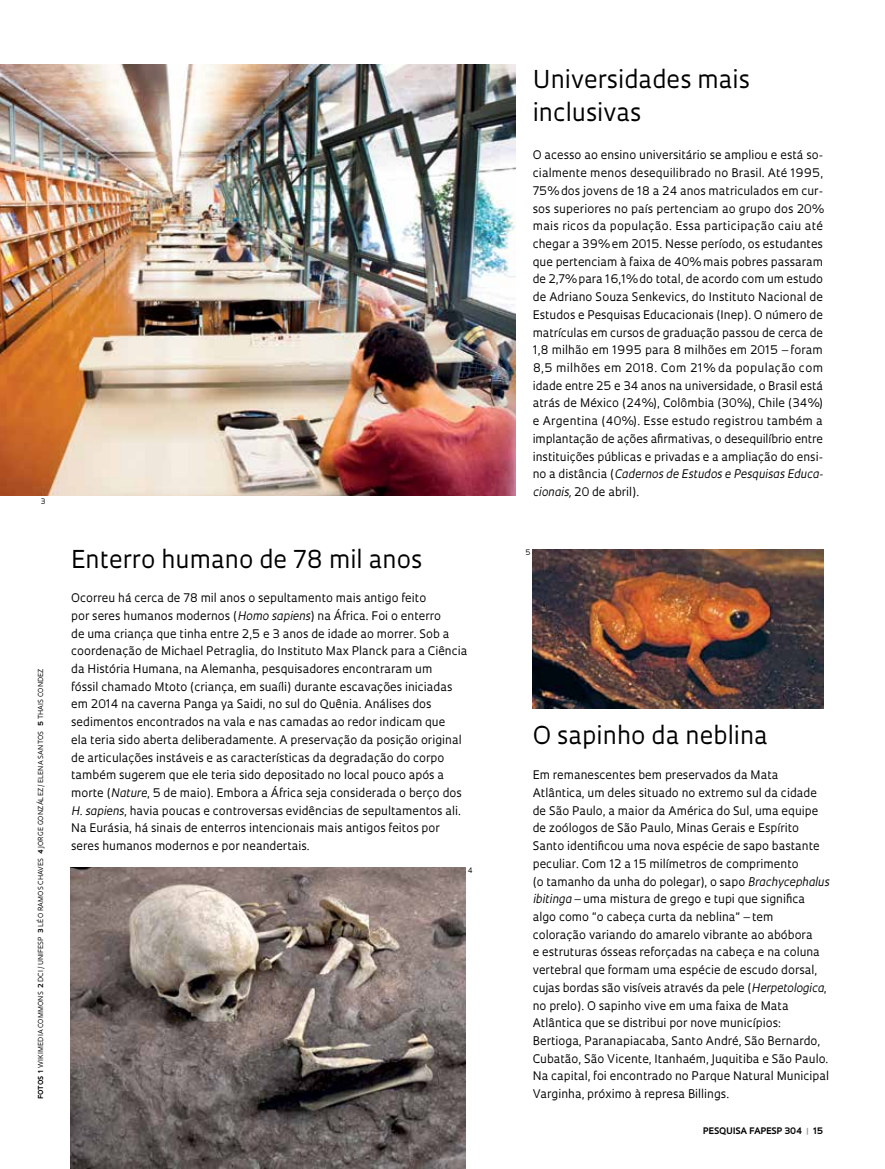
<style>
.page{position:relative;width:885px;height:1169px;background:#fff}
.page>*{position:absolute;margin:0;border:0;box-sizing:border-box;transform-origin:0 0}
.t1{font:24px/33px "Oculum";color:#000}
.t2{font:11.55px/17.7px "Oculum";color:#000}
.t3{font:700 8.7px "Oculum";letter-spacing:.005em;color:#000}
.t4{font:7.35px "Oculum";color:#000}
.t5{font:6.75px "Oculum";letter-spacing:.02em;color:#000}
.s1{font-weight:700}
.s2{font-style:italic}
.s3{color:#939598}
</style>
<div class="page">
<img style="left:71px;top:868px;width:394px;height:300px">
<img style="left:0;top:64px;width:515px;height:432px">
<img style="left:533px;top:549px;width:290px;height:159px">
<p class="t4" style="left:41px;top:497px;width:6px">3</p>
<p class="t5" style="left:36px;top:1099px;width:432px;rotate:-90deg"><span class="s1">FOTOS 1</span> WIKIMEDIA COMMONS <span class="s1">2</span> DCI /UNIFESP <span class="s1">3</span> LÉO RAMOS CHAVES <span class="s1">4</span> JORGE GONZÁLEZ/ELENA SANTOS <span class="s1">5</span> THAIS CONDEZ</p>
<h1 class="t1" style="left:71px;top:541px;width:353px">Enterro humano de 78 mil anos</h1>
<p class="t2" style="left:71px;top:588px;width:398px">Ocorreu há cerca de 78 mil anos o sepultamento mais antigo feito<br>por seres humanos modernos (<span class="s2">Homo sapiens</span>) na África. Foi o enterro<br>de uma criança que tinha entre 2,5 e 3 anos de idade ao morrer. Sob a coordenação de Michael Petraglia, do Instituto Max Planck para a Ciência da História Humana, na Alemanha, pesquisadores encontraram um<br>fóssil chamado Mtoto (criança, em suaíli) durante escavações iniciadas em 2014 na caverna Panga ya Saidi, no sul do Quênia. Análises dos sedimentos encontrados na vala e nas camadas ao redor indicam que<br>ela teria sido aberta deliberadamente. A preservação da posição original de articulações instáveis e as características da degradação do corpo também sugerem que ele teria sido depositado no local pouco após a morte (<span class="s2">Nature</span>, 5 de maio). Embora a África seja considerada o berço dos <span class="s2">H. sapiens</span>, havia poucas e controversas evidências de sepultamentos ali.<br>Na Eurásia, há sinais de enterros intencionais mais antigos feitos por seres humanos modernos e por neandertais.</p>
<p class="t4" style="left:468px;top:865px;width:6px">4</p>
<h1 class="t1" style="left:533px;top:61px;width:219px">Universidades mais inclusivas</h1>
<p class="t2" style="left:533px;top:146px;width:292px;text-align:justify">O acesso ao ensino universitário se ampliou e está so&shy;cialmente menos desequilibrado no Brasil. Até 1995, 75% dos jovens de 18 a 24 anos matriculados em cur&shy;sos superiores no país pertenciam ao grupo dos 20% mais ricos da população. Essa participação caiu até chegar a 39% em 2015. Nesse período, os estudantes que pertenciam à faixa de 40% mais pobres passaram de 2,7% para 16,1% do total, de acordo com um estudo de Adriano Souza Senkevics, do Instituto Nacional de Estudos e Pesquisas Educacionais (Inep). O número de matrículas em cursos de graduação passou de cerca de 1,8 milhão em 1995 para 8 milhões em 2015 – foram 8,5 milhões em 2018. Com 21% da população com idade entre 25 e 34 anos na universidade, o Brasil está atrás de México (24%), Colômbia (30%), Chile (34%) e Argentina (40%). Esse estudo registrou também a implantação de ações afirmativas, o desequilíbrio entre instituições públicas e privadas e a ampliação do ensi&shy;no a distância (<span class="s2">Cadernos de Estudos e Pesquisas Educa&shy;cionais,</span> 20 de abril).</p>
<p class="t4" style="left:525px;top:547px;width:7px">5</p>
<h1 class="t1" style="left:533px;top:718px;width:237px">O sapinho da neblina</h1>
<p class="t2" style="left:533px;top:765px;width:298px">Em remanescentes bem preservados da Mata Atlântica, um deles situado no extremo sul da cidade de São Paulo, a maior da América do Sul, uma equipe de zoólogos de São Paulo, Minas Gerais e Espírito Santo identificou uma nova espécie de sapo bastante peculiar. Com 12 a 15 milímetros de comprimento<br>(o tamanho da unha do polegar), o sapo <span class="s2">Brachycephalus ibitinga</span> – uma mistura de grego e tupi que significa algo como “o cabeça curta da neblina” – tem coloração variando do amarelo vibrante ao abóbora<br>e estruturas ósseas reforçadas na cabeça e na coluna vertebral que formam uma espécie de escudo dorsal, cujas bordas são visíveis através da pele (<span class="s2">Herpetologica</span>, no prelo). O sapinho vive em uma faixa de Mata Atlântica que se distribui por nove municípios:<br>Bertioga, Paranapiacaba, Santo André, São Bernardo, Cubatão, São Vicente, Itanhaém, Juquitiba e São Paulo.<br>Na capital, foi encontrado no Parque Natural Municipal Varginha, próximo à represa Billings.</p>
<p class="t3" style="left:703px;top:1124px;width:122px">PESQUISA FAPESP 304 <span class="s3">|</span> 15</p>
</div>
